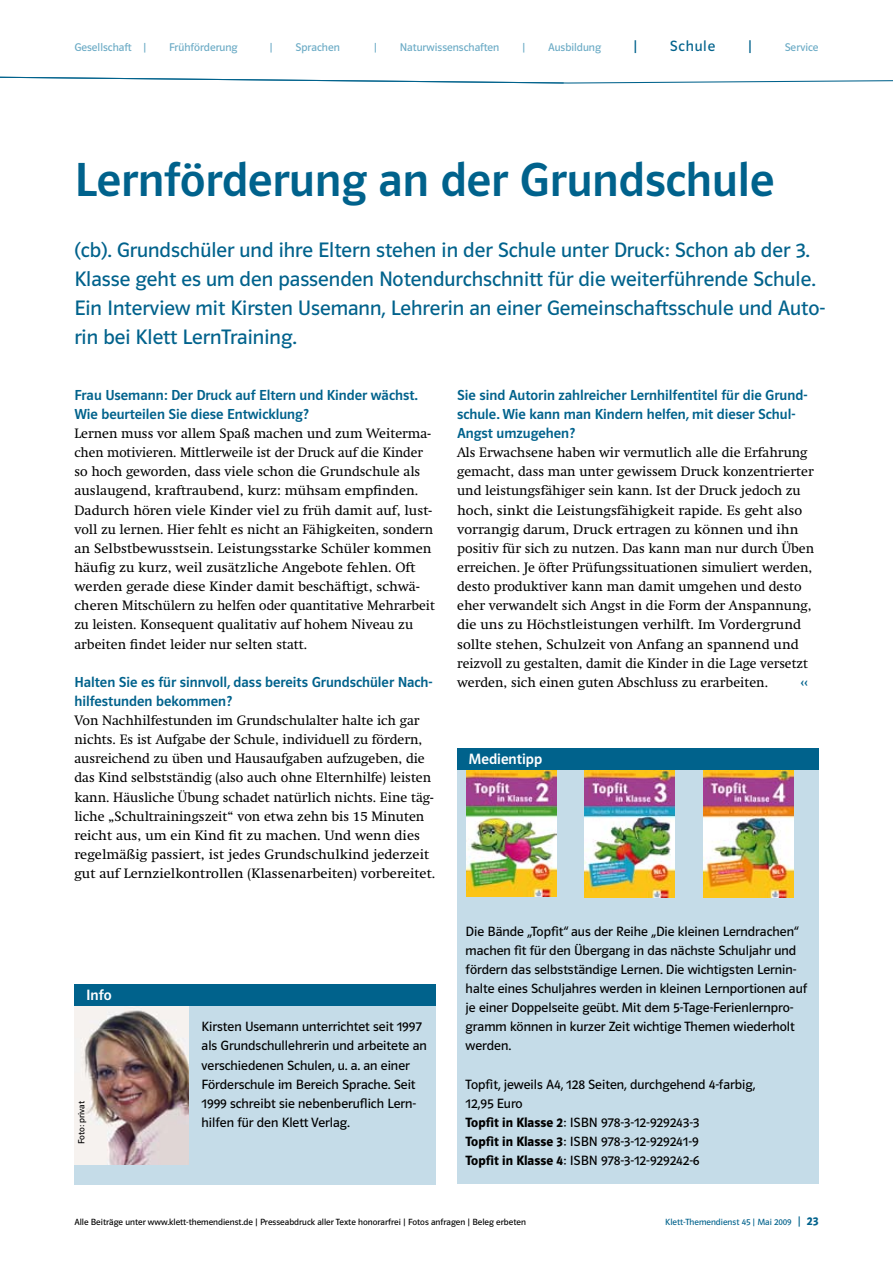
<style>
.page{position:relative;width:893px;height:1263px;background:#fff}
.page>*{position:absolute;margin:0;border:0;box-sizing:border-box;transform-origin:0 0}
.t1{font:48px "Polo ST11 K Krftg";color:#00628c}
.t2{font:21px/29.2px "Polo ST11 K Buch";color:#00628c}
.t3{font:15px/19.2px "Polo 22 K Krftg";color:#00628c}
.t4{font:15px "Polo ST11 K Krftg";color:#fff}
.t5{font:15px "Polo ST11 K Buch";letter-spacing:.05em;color:#00628c}
.t6{font:13.5px/19.2px "Klett Swift";color:#000}
.t7{font:13.5px/19.2px "Polo ST11 K Buch";color:#000}
.t8{font:13.5px "Polo ST11 K Krftg";color:#00628c}
.t9{font:11.25px "Polo ST11 K Buch";color:#6aaac5}
.t10{font:9px "Polo ST11 K Buch";color:#000}
.t11{font:9px "Polo ST11 K Buch";color:#00628c}
.s1{font-family:"Polo ST11 K Hfett"}
.s2{font-size:12px}
.s3{font-family:"Polo ST11 K Hfett";font-size:12px}
</style>
<div class="page">
<svg style="left:0;top:76px;width:893px;height:8px"></svg>
<div style="left:75px;top:1002px;width:361px;height:182px;background:#c5dce8"></div>
<img style="left:74px;top:1004px;width:115px;height:161px">
<div style="left:75px;top:984px;width:361px;height:21px;background:#00628c"></div>
<div style="left:457px;top:766px;width:362px;height:418px;background:#c5dce8"></div>
<img style="left:585px;top:770px;width:89px;height:127px">
<img style="left:704px;top:770px;width:89px;height:127px">
<img style="left:466px;top:770px;width:90px;height:126px">
<div style="left:457px;top:748px;width:362px;height:22px;background:#00628c"></div>
<p class="t9" style="left:74px;top:41px;width:74px">Gesellschaft |</p>
<p class="t9" style="left:169px;top:41px;width:70px">Frühförderung</p>
<p class="t9" style="left:269px;top:41px;width:5px">|</p>
<p class="t9" style="left:295px;top:41px;width:46px">Sprachen</p>
<p class="t9" style="left:374px;top:41px;width:5px">|</p>
<p class="t9" style="left:400px;top:41px;width:101px">Naturwissenschaften</p>
<p class="t9" style="left:522px;top:41px;width:5px">|</p>
<p class="t9" style="left:548px;top:41px;width:55px">Ausbildung</p>
<p class="t5" style="left:633px;top:37px;width:6px">|</p>
<p class="t5" style="left:670px;top:37px;width:47px">Schule</p>
<p class="t5" style="left:748px;top:37px;width:6px">|</p>
<p class="t9" style="left:785px;top:41px;width:35px">Service</p>
<h1 class="t1" style="left:74px;top:154px;width:701px">Lernförderung an der Grundschule</h1>
<p class="t2" style="left:74px;top:235px;width:752px">(cb). Grundschüler und ihre Eltern stehen in der Schule unter Druck: Schon ab der 3.<br>Klasse geht es um den passenden Notendurchschnitt für die weiterführende Schule.<br>Ein Interview mit Kirsten Usemann, Lehrerin an einer Gemeinschaftsschule und Auto&shy;rin bei Klett LernTraining.</p>
<p class="t3" style="left:74px;top:385px;width:345px">Frau Usemann: Der Druck auf Eltern und Kinder wächst.<br>Wie beurteilen Sie diese Entwicklung?</p>
<p class="t6" style="left:74px;top:424px;width:362px">Lernen muss vor allem Spaß machen und zum Weiterma&shy;chen motivieren. Mittlerweile ist der Druck auf die Kinder so hoch geworden, dass viele schon die Grundschule als auslaugend, kraftraubend, kurz: mühsam empfinden.<br>Dadurch hören viele Kinder viel zu früh damit auf, lust&shy;voll zu lernen. Hier fehlt es nicht an Fähigkeiten, sondern an Selbstbewusstsein. Leistungsstarke Schüler kommen häufig zu kurz, weil zusätzliche Angebote fehlen. Oft werden gerade diese Kinder damit beschäftigt, schwä&shy;cheren Mitschülern zu helfen oder quantitative Mehrarbeit zu leisten. Konsequent qualitativ auf hohem Niveau zu arbeiten findet leider nur selten statt.</p>
<p class="t3" style="left:74px;top:672px;width:359px">Halten Sie es für sinnvoll, dass bereits Grundschüler Nach&shy;hilfestunden bekommen?</p>
<p class="t6" style="left:74px;top:711px;width:362px">Von Nachhilfestunden im Grundschulalter halte ich gar nichts. Es ist Aufgabe der Schule, individuell zu fördern, ausreichend zu üben und Hausaufgaben aufzugeben, die das Kind selbstständig (also auch ohne Elternhilfe) leisten kann. Häusliche Übung schadet natürlich nichts. Eine täg&shy;liche „Schultrainingszeit“ von etwa zehn bis 15 Minuten reicht aus, um ein Kind fit zu machen. Und wenn dies regelmäßig passiert, ist jedes Grundschulkind jederzeit gut auf Lernzielkontrollen (Klassenarbeiten) vorbereitet.</p>
<p class="t4" style="left:86px;top:987px;width:27px">Info</p>
<p class="t10" style="left:77px;top:1144px;width:45px;rotate:-90deg">Foto: privat</p>
<p class="t7" style="left:202px;top:1017px;width:227px">Kirsten Usemann unterrichtet seit 1997 als Grundschullehrerin und arbeitete an verschiedenen Schulen, u. a. an einer Förderschule im Bereich Sprache. Seit 1999 schreibt sie nebenberuflich Lern&shy;hilfen für den Klett Verlag.</p>
<p class="t3" style="left:457px;top:385px;width:352px">Sie sind Autorin zahlreicher Lernhilfentitel für die Grund&shy;schule. Wie kann man Kindern helfen, mit dieser Schul-<br>Angst umzugehen?</p>
<p class="t6" style="left:457px;top:443px;width:359px">Als Erwachsene haben wir vermutlich alle die Erfahrung gemacht, dass man unter gewissem Druck konzentrierter und leistungsfähiger sein kann. Ist der Druck jedoch zu hoch, sinkt die Leistungsfähigkeit rapide. Es geht also vorrangig darum, Druck ertragen zu können und ihn positiv für sich zu nutzen. Das kann man nur durch Üben erreichen. Je öfter Prüfungssituationen simuliert werden, desto produktiver kann man damit umgehen und desto eher verwandelt sich Angst in die Form der Anspannung, die uns zu Höchstleistungen verhilft. Im Vordergrund sollte stehen, Schulzeit von Anfang an spannend und reizvoll zu gestalten, damit die Kinder in die Lage versetzt werden, sich einen guten Abschluss zu erarbeiten.</p>
<p class="t8" style="left:800px;top:675px;width:9px">‹‹</p>
<p class="t4" style="left:469px;top:751px;width:75px">Medientipp</p>
<p class="t7" style="left:466px;top:921px;width:343px">Die Bände „Topfit“ aus der Reihe „Die kleinen Lerndrachen“ machen fit für den Übergang in das nächste Schuljahr und fördern das selbstständige Lernen. Die wichtigsten Lernin&shy;halte eines Schuljahres werden in kleinen Lernportionen auf je einer Doppelseite geübt. Mit dem 5-Tage-Ferienlernpro&shy;gramm können in kurzer Zeit wichtige Themen wiederholt werden.</p>
<p class="t7" style="left:466px;top:1075px;width:291px">Topfit, jeweils A4, 128 Seiten, durchgehend 4-farbig, 12,95 Euro<br><span class="s1">Topfit in Klasse 2</span>: ISBN 978-3-12-929243-3<br><span class="s1">Topfit in Klasse 3</span>: ISBN 978-3-12-929241-9<br><span class="s1">Topfit in Klasse 4</span>: ISBN 978-3-12-929242-6</p>
<p class="t10" style="left:74px;top:1217px;width:453px">Alle Beiträge unter www.klett-themendienst.de | Presseabdruck aller Texte honorarfrei | Fotos anfragen | Beleg erbeten</p>
<p class="t11" style="left:665px;top:1217px;width:155px">Klett-Themendienst 45 | Mai 2009 <span class="s2">|</span> <span class="s3">23</span></p>
</div>
